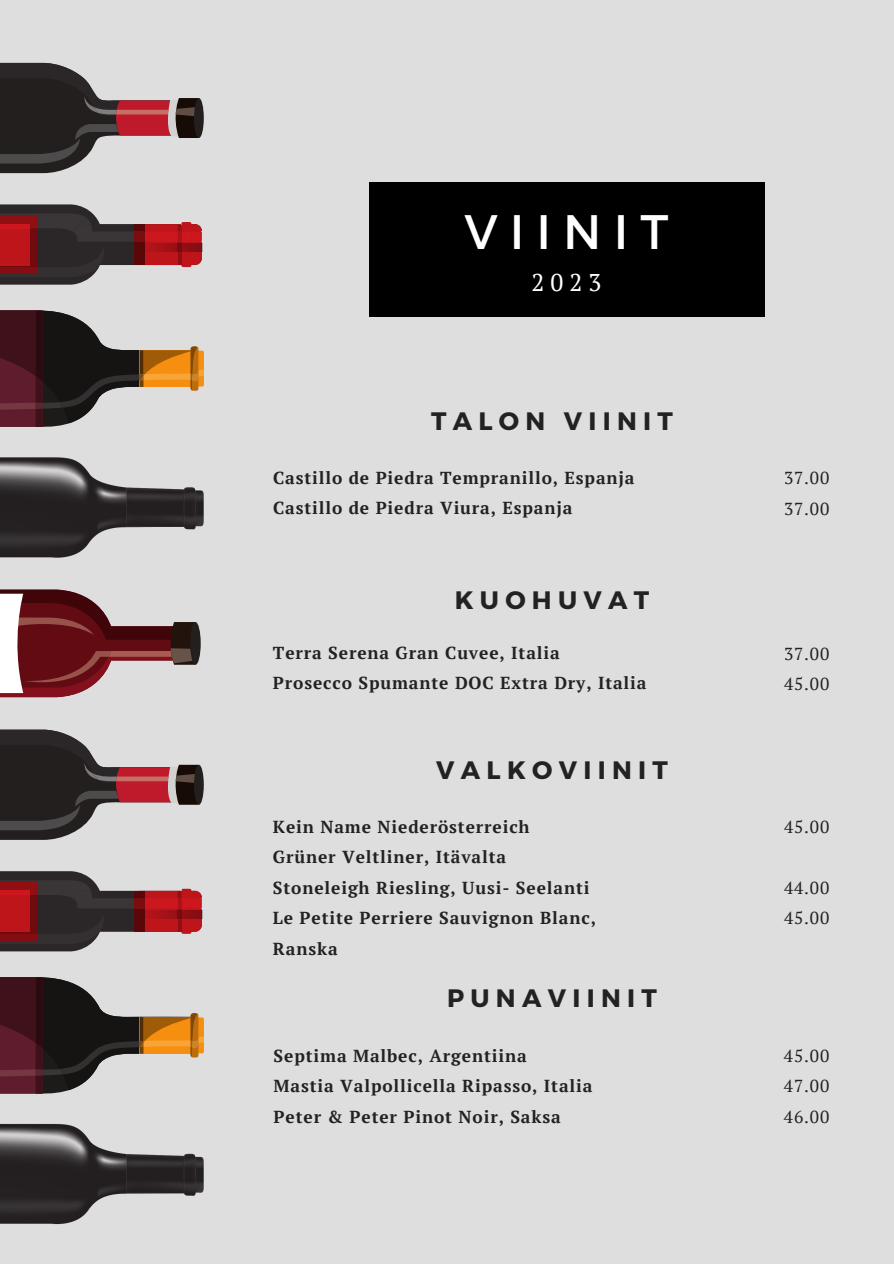
<style>
.page{position:relative;width:894px;height:1264px;background:#fff}
.page>*{position:absolute;margin:0;border:0;box-sizing:border-box;transform-origin:0 0}
.t1{font:48.3px "Montserrat";letter-spacing:.25em;color:#fff}
.t2{font:700 25.2px "Montserrat";letter-spacing:.25em;color:#222}
.t3{font:24.15px "PT Serif";color:#fff}
.t4{font:17.4px/30.6px "PT Serif";letter-spacing:.05em;color:#222}
.t5{font:700 17.25px/30.5px "PT Serif";letter-spacing:.05em;color:#222}
.t6{font:17.25px/30.5px "PT Serif";letter-spacing:.05em;color:#222}
</style>
<div class="page">
<div style="left:0;top:0;width:893px;height:1263px;background:#dedede"></div>
<div style="left:369px;top:182px;width:395px;height:134px;background:#000"></div>
<img style="left:0;top:457px;width:204px;height:241px">
<img style="left:0;top:951px;width:204px;height:274px">
<svg style="left:0;top:310px;width:204px;height:117px"></svg>
<svg style="left:0;top:977px;width:204px;height:119px"></svg>
<div style="left:190px;top:622px;width:11px;height:42px;background:#231f1f;border-radius:50%"></div>
<svg style="left:0;top:589px;width:197px;height:108px"></svg>
<svg style="left:194px;top:98px;width:10px;height:40px"></svg>
<svg style="left:0;top:63px;width:202px;height:111px"></svg>
<svg style="left:194px;top:764px;width:10px;height:40px"></svg>
<svg style="left:0;top:729px;width:202px;height:111px"></svg>
<svg style="left:0;top:204px;width:203px;height:81px"></svg>
<hr style="left:0;top:224px;width:30px;height:4px;background:#cc171e">
<svg style="left:0;top:871px;width:203px;height:80px"></svg>
<div style="left:0;top:890px;width:30px;height:5px;background:#cc171e"></div>
<h1 class="t1" style="left:464px;top:201px;width:205px">VIINIT</h1>
<h3 class="t3" style="left:531px;top:266px;width:71px">2023</h3>
<h2 class="t2" style="left:431px;top:405px;width:243px">TALON VIINIT</h2>
<p class="t5" style="left:273px;top:462px;width:363px">Castillo de Piedra Tempranillo, Espanja<br>Castillo de Piedra Viura, Espanja</p>
<p class="t4" style="left:783px;top:462px;width:47px">37.00<br>37.00</p>
<h2 class="t2" style="left:454px;top:583px;width:196px">KUOHUVAT</h2>
<p class="t5" style="left:273px;top:637px;width:375px">Terra Serena Gran Cuvee, Italia<br>Prosecco Spumante DOC Extra Dry, Italia</p>
<p class="t4" style="left:783px;top:637px;width:47px">37.00<br>45.00</p>
<h2 class="t2" style="left:436px;top:753px;width:233px">VALKOVIINIT</h2>
<p class="t5" style="left:273px;top:811px;width:324px">Kein Name Niederösterreich<br>Grüner Veltliner, Itävalta<br>Stoneleigh Riesling, Uusi- Seelanti<br>Le Petite Perriere Sauvignon Blanc,<br>Ranska</p>
<p class="t6" style="left:783px;top:811px;width:47px">45.00</p>
<p class="t6" style="left:783px;top:871px;width:47px">44.00<br>45.00</p>
<h2 class="t2" style="left:447px;top:981px;width:211px">PUNAVIINIT</h2>
<p class="t5" style="left:273px;top:1040px;width:320px">Septima Malbec, Argentiina<br>Mastia Valpollicella Ripasso, Italia<br>Peter &amp; Peter Pinot Noir, Saksa</p>
<p class="t6" style="left:783px;top:1040px;width:47px;text-align:justify">45.00<br>47.00<br>46.00</p>
</div>
